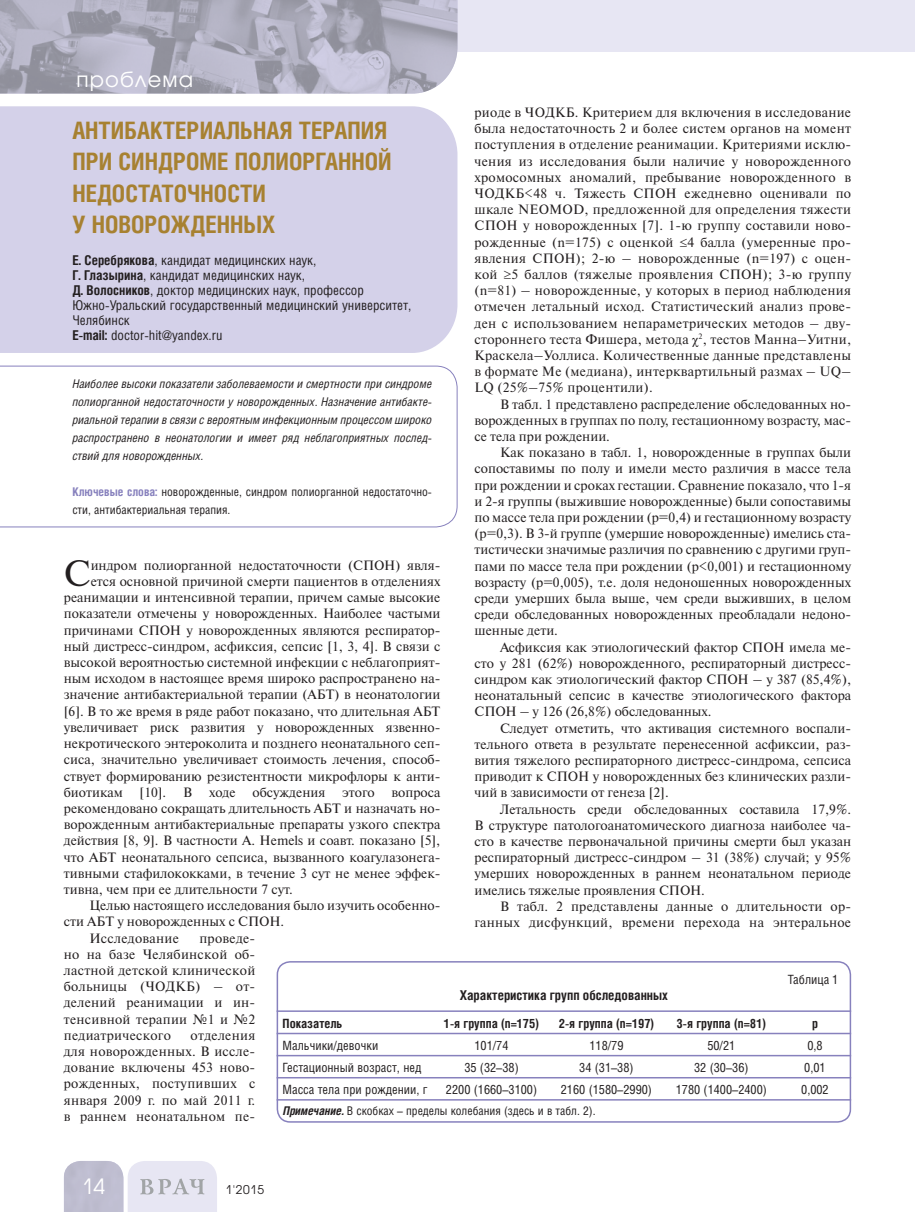
<style>
.page{position:relative;width:915px;height:1212px;background:#fff}
.page>*{position:absolute;margin:0;border:0;box-sizing:border-box;transform-origin:0 0}
.t1{font:36.6px "Newton C";color:#231f20}
.t2{font:700 24px/31.5px "Helios Cond";color:#a78131}
.t3{font:21px "Avant Garde Gothic C";letter-spacing:.05em;color:#fff}
.t4{font:13.5px/16.2px "Newton C";color:#231f20;text-align:justify}
.t5{font:13.5px/15px "Helios Cond";color:#231f20}
.t6{font:13.5px/16.2px "Newton C";letter-spacing:.02em;color:#231f20;text-align:right}
.t7{font:700 13.5px "Helios Cond";color:#231f20}
.t8{font:12.75px "Helios Cond";color:#231f20}
.t9{font:700 12.75px "Helios Cond";color:#231f20}
.t10{font:italic 12px/18px "Helios Cond";color:#231f20;text-align:justify}
.t11{font:12px/18px "Helios Cond";color:#231f20}
.t12{font:12px "Avant Garde Gothic C";color:#231f20}
.s1{font-weight:700}
.s2{font-weight:700;color:#8781bd}
.s3{font-family:"Times New Roman"}
.s4{font-weight:700;font-style:italic}
</style>
<div class="page">
<div style="left:0;top:0;width:914px;height:51px;background:#e7e6f3"></div>
<svg style="left:64px;top:1161px;width:153px;height:51px;background:#d5d4e2"></svg>
<svg style="left:0;top:0;width:412px;height:94px;background:#adacbc"></svg>
<img style="left:412px;top:0;width:45px;height:94px">
<div style="left:0;top:106px;width:457px;height:247px;background:#d4d1e9"></div>
<svg style="left:0;top:365px;width:457px;height:163px"></svg>
<div style="left:276px;top:961px;width:574px;height:162px;border:2px solid #8781bd;border-radius:13px"></div>
<hr style="left:276px;top:1010px;width:574px;height:2px;background:#8781bd">
<hr style="left:276px;top:1033px;width:574px;height:1px;background:#8781bd">
<hr style="left:276px;top:1055px;width:574px;height:1px;background:#8781bd">
<hr style="left:276px;top:1077px;width:574px;height:1px;background:#8781bd">
<hr style="left:276px;top:1099px;width:574px;height:1px;background:#8781bd">
<h3 class="t3" style="left:77px;top:70px;width:118px">проблема</h3>
<h2 class="t2" style="left:72px;top:117px;width:320px">АНТИБАКТЕРИАЛЬНАЯ ТЕРАПИЯ<br>ПРИ СИНДРОМЕ ПОЛИОРГАННОЙ<br>НЕДОСТАТОЧНОСТИ<br>У НОВОРОЖДЕННЫХ</h2>
<p class="t5" style="left:72px;top:254px;width:340px"><span class="s1">Е. Серебрякова</span>, кандидат медицинских наук,<br><span class="s1">Г. Глазырина</span>, кандидат медицинских наук,<br><span class="s1">Д. Волосников</span>, доктор медицинских наук, профессор Южно-Уральский государственный медицинский университет, Челябинск<br><span class="s1">E-mail:</span> doctor-hit@yandex.ru</p>
<p class="t10" style="left:72px;top:376px;width:361px">Наиболее высоки показатели заболеваемости и смертности при синдроме полиорганной недостаточности у новорожденных. Назначение антибакте&shy;риальной терапии в связи с вероятным инфекционным процессом широко распространено в неонатологии и имеет ряд неблагоприятных послед&shy;ствий для новорожденных.</p>
<p class="t11" style="left:72px;top:484px;width:361px"><span class="s2">Ключевые слова:</span> новорожденные, синдром полиорганной недостаточно&shy;сти, антибактериальная терапия.</p>
<p class="t4" style="left:474px;top:106px;width:378px">риоде в ЧОДКБ. Критерием для включения в исследование была недостаточность 2 и более систем органов на момент поступления в отделение реанимации. Критериями исклю&shy;чения из исследования были наличие у новорожденного хромосомных аномалий, пребывание новорожденного в ЧОДКБ&lt;48 ч. Тяжесть CПОН ежедневно оценивали по шкале NEOMOD, предложенной для определения тяжести CПОН у новорожденных [7]. 1-ю группу составили ново&shy;рожденные (n=175) с оценкой ≤4 балла (умеренные про&shy;явления СПОН); 2-ю – новорожденные (n=197) с оцен&shy;кой ≥5 баллов (тяжелые проявления СПОН); 3-ю группу (n=81) – новорожденные, у которых в период наблюдения отмечен летальный исход. Статистический анализ прове&shy;ден с использованием непараметрических методов – дву&shy;стороннего теста Фишера, метода <span class="s3">χ</span><sup>2</sup>, тестов Манна–Уитни, Краскела–Уоллиса. Количественные данные представлены в формате Ме (медиана), интерквартильный размах – UQ– LQ (25%–75% процентили).</p>
<p class="t4" style="left:474px;top:397px;width:378px;text-indent:26px">В табл. 1 представлено распределение обследованных но&shy;ворожденных в группах по полу, гестационному возрасту, мас&shy;се тела при рождении.</p>
<p class="t4" style="left:474px;top:446px;width:378px;text-indent:26px">Как показано в табл. 1, новорожденные в группах были сопоставимы по полу и имели место различия в массе тела при рождении и сроках гестации. Сравнение показало, что 1-я и 2-я группы (выжившие новорожденные) были сопоставимы по массе тела при рождении (р=0,4) и гестационному возрасту (р=0,3). В 3-й группе (умершие новорожденные) имелись ста&shy;тистически значимые различия по сравнению с другими груп&shy;пами по массе тела при рождении (р&lt;0,001) и гестационному возрасту (р=0,005), т.е. доля недоношенных новорожденных среди умерших была выше, чем среди выживших, в целом среди обследованных новорожденных преобладали недоно&shy;шенные дети.</p>
<p class="t4" style="left:474px;top:640px;width:378px;text-indent:26px">Асфиксия как этиологический фактор СПОН имела ме&shy;сто у 281 (62%) новорожденного, респираторный дистресс&shy;синдром как этиологический фактор СПОН – у 387 (85,4%), неонатальный сепсис в качестве этиологического фактора СПОН – у 126 (26,8%) обследованных.</p>
<p class="t4" style="left:474px;top:721px;width:378px;text-indent:26px">Следует отметить, что активация системного воспали&shy;тельного ответа в результате перенесенной асфиксии, раз&shy;вития тяжелого респираторного дистресс-синдрома, сепсиса приводит к СПОН у новорожденных без клинических разли&shy;чий в зависимости от генеза [2].</p>
<p class="t4" style="left:474px;top:802px;width:378px;text-indent:26px">Летальность среди обследованных составила 17,9%.<br>В структуре патологоанатомического диагноза наиболее ча&shy;сто в качестве первоначальной причины смерти был указан респираторный дистресс-синдром – 31 (38%) случай; у 95% умерших новорожденных в раннем неонатальном периоде имелись тяжелые проявления СПОН.</p>
<p class="t6" style="left:474px;top:899px;width:378px">В табл. 2 представлены данные о длительности ор&shy;ганных дисфункций, времени перехода на энтеральное</p>
<h1 class="t1" style="left:64px;top:560px;width:28px">С</h1>
<p class="t4" style="left:91px;top:558px;width:351px">индром полиорганной недостаточности (СПОН) явля-</p>
<p class="t4" style="left:91px;top:575px;width:351px">ется основной причиной смерти пациентов в отделениях</p>
<p class="t4" style="left:64px;top:591px;width:378px">реанимации и интенсивной терапии, причем самые высокие</p>
<p class="t4" style="left:64px;top:607px;width:378px">показатели отмечены у новорожденных. Наиболее частыми</p>
<p class="t4" style="left:64px;top:623px;width:378px">причинами СПОН у новорожденных являются респиратор-</p>
<p class="t4" style="left:64px;top:639px;width:378px">ный дистресс-синдром, асфиксия, сепсис [1, 3, 4]. В связи с</p>
<p class="t4" style="left:64px;top:656px;width:378px">высокой вероятностью системной инфекции с неблагоприят-</p>
<p class="t4" style="left:64px;top:672px;width:378px">ным исходом в настоящее время широко распространено на-</p>
<p class="t4" style="left:64px;top:688px;width:378px">значение антибактериальной терапии (АБТ) в неонатологии</p>
<p class="t4" style="left:64px;top:704px;width:378px">[6]. В то же время в ряде работ показано, что длительная АБТ</p>
<p class="t4" style="left:64px;top:720px;width:378px">увеличивает риск развития у новорожденных язвенно-</p>
<p class="t4" style="left:64px;top:737px;width:378px">некротического энтероколита и позднего неонатального сеп-</p>
<p class="t4" style="left:64px;top:753px;width:378px">сиса, значительно увеличивает стоимость лечения, способ-</p>
<p class="t4" style="left:64px;top:769px;width:378px">ствует формированию резистентности микрофлоры к анти-</p>
<p class="t4" style="left:64px;top:785px;width:378px">биотикам [10]. В ходе обсуждения этого вопроса</p>
<p class="t4" style="left:64px;top:801px;width:378px">рекомендовано сокращать длительность АБТ и назначать но-</p>
<p class="t4" style="left:64px;top:818px;width:378px">ворожденным антибактериальные препараты узкого спектра</p>
<p class="t4" style="left:64px;top:834px;width:378px">действия [8, 9]. В частности А. Hemels и соавт. показано [5],</p>
<p class="t4" style="left:64px;top:850px;width:378px">что АБТ неонатального сепсиса, вызванного коагулазонега-</p>
<p class="t4" style="left:64px;top:866px;width:378px">тивными стафилококками, в течение 3 сут не менее эффек-</p>
<p class="t4" style="left:64px;top:882px;width:230px">тивна, чем при ее длительности 7 сут.</p>
<p class="t4" style="left:89px;top:899px;width:352px">Целью настоящего исследования было изучить особенно-</p>
<p class="t4" style="left:64px;top:915px;width:222px">сти АБТ у новорожденных с CПОН.</p>
<p class="t6" style="left:89px;top:931px;width:91px">Исследование</p>
<p class="t4" style="left:64px;top:931px;width:193px;text-indent:135px">проведе&shy;но на базе Челябинской об&shy;ластной детской клинической больницы (ЧОДКБ) – от&shy;делений реанимации и ин&shy;тенсивной терапии №1 и №2 педиатрического</p>
<p class="t8" style="left:787px;top:974px;width:52px">Таблица 1</p>
<p class="t7" style="left:459px;top:990px;width:210px">Характеристика групп обследованных</p>
<p class="t9" style="left:282px;top:1018px;width:61px">Показатель</p>
<p class="t9" style="left:444px;top:1018px;width:97px">1-я группа (n=175)</p>
<p class="t9" style="left:558px;top:1018px;width:97px">2-я группа (n=197)</p>
<p class="t9" style="left:676px;top:1018px;width:91px">3-я группа (n=81)</p>
<p class="t9" style="left:811px;top:1018px;width:7px">р</p>
<p class="t8" style="left:282px;top:1040px;width:97px">Мальчики/девочки</p>
<p class="t8" style="left:474px;top:1040px;width:35px">101/74</p>
<p class="t8" style="left:589px;top:1040px;width:35px">118/79</p>
<p class="t8" style="left:707px;top:1040px;width:29px">50/21</p>
<p class="t8" style="left:807px;top:1040px;width:17px">0,8</p>
<p class="t8" style="left:282px;top:1062px;width:140px">Гестационный возраст, нед</p>
<p class="t8" style="left:464px;top:1062px;width:56px">35 (32–38)</p>
<p class="t8" style="left:579px;top:1062px;width:56px">34 (31–38)</p>
<p class="t8" style="left:694px;top:1062px;width:56px">32 (30–36)</p>
<p class="t8" style="left:804px;top:1062px;width:23px">0,01</p>
<p class="t8" style="left:282px;top:1084px;width:146px">Масса тела при рождении, г</p>
<p class="t8" style="left:446px;top:1084px;width:93px">2200 (1660–3100)</p>
<p class="t8" style="left:560px;top:1084px;width:93px">2160 (1580–2990)</p>
<p class="t8" style="left:675px;top:1084px;width:93px">1780 (1400–2400)</p>
<p class="t8" style="left:800px;top:1084px;width:29px">0,002</p>
<p class="t11" style="left:283px;top:1103px;width:314px"><span class="s4">Примечание.</span> В скобках – пределы колебания (здесь и в табл. 2).</p>
<p class="t4" style="left:64px;top:1028px;width:193px;text-indent:127px">отделения для новорожденных. В иссле&shy;дование включены 453 ново&shy;рожденных, поступивших с января 2009 г. по май 2011 г. в раннем неонатальном пе-</p>
<h3 class="t3" style="left:82px;top:1177px;width:25px">14</h3>
<p class="t12" style="left:225px;top:1184px;width:40px">1'2015</p>
</div>
